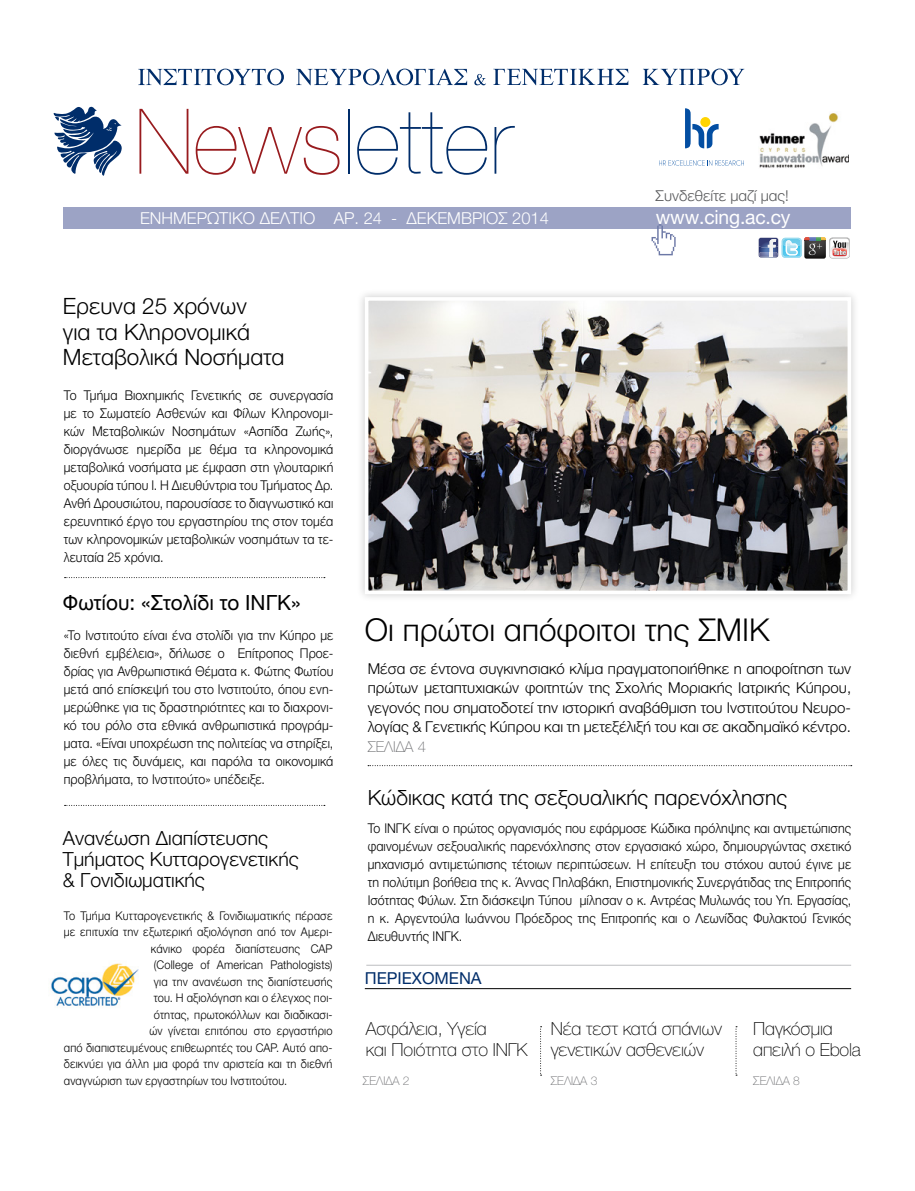
<style>
.page{position:relative;width:915px;height:1191px;background:#fff}
.page>*{position:absolute;margin:0;border:0;box-sizing:border-box;transform-origin:0 0}
.t1{font:100 90.75px "Ntitweights 01 Ultra";color:#002d6a}
.t2{font:300 31.5px "Ntitweights 03";color:#000}
.t3{font:300 22.5px "Ntitweights 03";color:#000}
.t4{font:300 21px "Ntitweights 03";color:#000}
.t5{font:21px "Ntitweights 04 Roman";color:#000}
.t6{font:300 19.5px/21px "Ntitweights 03";color:#000}
.t7{font:19.5px "Ntitweights 04 Roman";letter-spacing:-.01em;color:#fff}
.t8{font:100 18px/21px "Ntitweights 02";letter-spacing:-.01em;color:#000}
.t9{font:300 16.5px "Ntitweights 03";color:#fff}
.t10{font:16.5px "Ntitweights 04 Roman";color:#002d6a}
.t11{font:300 15px/19.5px "Ntitweights 03";color:#000;text-align:justify}
.t12{font:300 15px "Ntitweights 03";color:#58595b}
.t13{font:300 13.5px/18px "Ntitweights 03";letter-spacing:.01em;color:#000;text-align:justify;scale:.92 1}
.t14{font:300 12px "Ntitweights 03";letter-spacing:.015em;color:#000;scale:.92 1}
.t15{font:100 12px "Ntitweights 02";color:#6d6e71}
.s1{color:#981b1e}
.s2{font-family:"Ntitweights 02";font-weight:100;color:#6d6e71}
</style>
<div class="page">
<div style="left:64px;top:207px;width:786px;height:22px;background:#9ca3c5"></div>
<svg style="left:53px;top:106px;width:69px;height:70px"></svg>
<img style="left:759px;top:113px;width:89px;height:55px">
<svg style="left:659px;top:160px;width:84px;height:6px"></svg>
<svg style="left:685px;top:108px;width:33px;height:40px"></svg>
<svg style="left:138px;top:69px;width:146px;height:16px"></svg>
<svg style="left:296px;top:69px;width:171px;height:16px"></svg>
<svg style="left:474px;top:74px;width:12px;height:11px"></svg>
<svg style="left:493px;top:69px;width:135px;height:16px"></svg>
<svg style="left:642px;top:69px;width:102px;height:16px"></svg>
<svg style="left:651px;top:224px;width:24px;height:31px"></svg>
<svg style="left:65px;top:577px;width:260px;height:1px"></svg>
<svg style="left:540px;top:1026px;width:1px;height:49px"></svg>
<svg style="left:735px;top:1026px;width:1px;height:49px"></svg>
<svg style="left:65px;top:805px;width:260px;height:1px"></svg>
<svg style="left:368px;top:765px;width:483px;height:1px"></svg>
<hr style="left:364px;top:988px;width:486px;height:1px;background:#000">
<hr style="left:366px;top:965px;width:484px;height:1px;background:#bcbec0">
<div style="left:356px;top:288px;width:503px;height:315px;background:#000;opacity:.2"></div>
<img style="left:369px;top:302px;width:476px;height:287px">
<div style="left:364px;top:297px;width:486px;height:297px;border:4px solid #fff"></div>
<img style="left:51px;top:963px;width:88px;height:43px">
<img style="left:805px;top:258px;width:20px;height:1px">
<svg style="left:758px;top:237px;width:91px;height:21px"></svg>
<p class="t1" style="left:134px;top:91px;width:380px"><span class="s1">News</span>letter</p>
<p class="t9" style="left:140px;top:209px;width:410px">ENHMΕΡΩΤΙΚΟ ΔΕΛΤΙΟ ΑΡ. 24 - ΔΕΚΕΜΒΡΙΟΣ 2014</p>
<p class="t3" style="left:63px;top:293px;width:185px">Eρευνα 25 χρόνων</p>
<p class="t3" style="left:63px;top:319px;width:188px">για τα Κληρονομικά</p>
<p class="t3" style="left:63px;top:344px;width:223px">Μεταβολικά Νοσήματα</p>
<p class="t13" style="left:64px;top:386px;width:294px">Το Τμήμα Βιοχημικής Γενετικής σε συνεργασία με το Σωματείο Ασθενών και Φίλων Κληρονομι&shy;κών Μεταβολικών Νοσημάτων «Ασπίδα Ζωής», διοργάνωσε ημερίδα με θέμα τα κληρονομικά μεταβολικά νοσήματα με έμφαση στη γλουταρική οξυουρία τύπου Ι. Η Διευθύντρια του Τμήματος Δρ.<br>Ανθή Δρουσιώτου, παρουσίασε το διαγνωστικό και ερευνητικό έργο του εργαστηρίου της στον τομέα των κληρονομικών μεταβολικών νοσημάτων τα τε&shy;λευταία 25 χρόνια.</p>
<p class="t5" style="left:63px;top:591px;width:239px">Φωτίου: «Στολίδι το ΙΝΓΚ»</p>
<p class="t12" style="left:655px;top:187px;width:134px">Συνδεθείτε μαζί μας!</p>
<p class="t7" style="left:655px;top:206px;width:136px">www.cing.ac.cy</p>
<p class="t13" style="left:64px;top:626px;width:294px">«Το Ινστιτούτο είναι ένα στολίδι για την Κύπρο με διεθνή εμβέλεια», δήλωσε ο Επίτροπος Προε&shy;δρίας για Ανθρωπιστικά Θέματα κ. Φώτης Φωτίου μετά από επίσκεψή του στο Ινστιτούτο, όπου ενη&shy;μερώθηκε για τις δραστηριότητες και το διαχρονι&shy;κό του ρόλο στα εθνικά ανθρωπιστικά προγράμ&shy;ματα. «Είναι υποχρέωση της πολιτείας να στηρίξει, με όλες τις δυνάμεις, και παρόλα τα οικονομικά προβλήματα, το Ινστιτούτο» υπέδειξε.</p>
<p class="t6" style="left:63px;top:827px;width:237px">Ανανέωση Διαπίστευσης<br>Τμήματος Κυτταρογενετικής &amp; Γονιδιωματικής</p>
<p class="t14" style="left:64px;top:909px;width:293px">Το Τμήμα Κυτταρογενετικής &amp; Γονιδιωματικής πέρασε</p>
<p class="t14" style="left:64px;top:925px;width:293px">με επιτυχία την εξωτερική αξιολόγηση από τον Αμερι-</p>
<p class="t14" style="left:151px;top:942px;width:199px">κάνικο φορέα διαπίστευσης CAP</p>
<p class="t14" style="left:154px;top:958px;width:196px">(College of American Pathologists)</p>
<p class="t14" style="left:154px;top:975px;width:196px">για την ανανέωση της διαπίστευσής</p>
<p class="t14" style="left:154px;top:991px;width:196px">του. Η αξιολόγηση και ο έλεγχος ποι-</p>
<p class="t14" style="left:154px;top:1008px;width:196px">ότητας, πρωτοκόλλων και διαδικασι-</p>
<p class="t14" style="left:149px;top:1024px;width:200px">ών γίνεται επιτόπου στο εργαστήριο</p>
<p class="t14" style="left:64px;top:1041px;width:293px">από διαπιστευμένους επιθεωρητές του CAP. Αυτό απο-</p>
<p class="t14" style="left:64px;top:1057px;width:293px">δεικνύει για άλλη μια φορά την αριστεία και τη διεθνή</p>
<p class="t14" style="left:64px;top:1074px;width:244px">αναγνώριση των εργαστηρίων του Ινστιτούτου.</p>
<p class="t2" style="left:364px;top:612px;width:406px">Οι πρώτοι απόφοιτοι της ΣΜΙΚ</p>
<p class="t11" style="left:367px;top:658px;width:485px">Μέσα σε έντονα συγκινησιακό κλίμα πραγματοποιήθηκε η αποφοίτηση των πρώτων μεταπτυχιακών φοιτητών της Σχολής Μοριακής Ιατρικής Κύπρου, γεγονός που σηματοδοτεί την ιστορική αναβάθμιση του Ινστιτούτου Νευρο&shy;λογίας &amp; Γενετικής Κύπρου και τη μετεξέλιξή του και σε ακαδημαϊκό κέντρο.<br><span class="s2">ΣΕΛΙΔΑ 4</span></p>
<p class="t4" style="left:367px;top:786px;width:421px">Κώδικας κατά της σεξουαλικής παρενόχλησης</p>
<p class="t13" style="left:367px;top:819px;width:527px">Το ΙΝΓΚ είναι ο πρώτος οργανισμός που εφάρμοσε Κώδικα πρόληψης και αντιμετώπισης φαινομένων σεξουαλικής παρενόχλησης στον εργασιακό χώρο, δημιουργώντας σχετικό μηχανισμό αντιμετώπισης τέτοιων περιπτώσεων. Η επίτευξη του στόχου αυτού έγινε με τη πολύτιμη βοήθεια της κ. Άννας Πηλαβάκη, Επιστημονικής Συνεργάτιδας της Επιτροπής Ισότητας Φύλων. Στη διάσκεψη Tύπου μίλησαν ο κ. Αντρέας Μυλωνάς του Υπ. Εργασίας, η κ. Αργεντούλα Ιωάννου Πρόεδρος της Επιτροπής και ο Λεωνίδας Φυλακτού Γενικός Διευθυντής ΙΝΓΚ.</p>
<p class="t10" style="left:364px;top:968px;width:118px">ΠΕΡΙΕΧΟΜΕΝΑ</p>
<p class="t8" style="left:366px;top:1018px;width:122px">Ασφάλεια, Υγεία</p>
<p class="t8" style="left:366px;top:1039px;width:163px">και Ποιότητα στο ΙΝΓΚ</p>
<p class="t8" style="left:550px;top:1018px;width:173px">Νέα τεστ κατά σπάνιων γενετικών ασθενειών</p>
<p class="t8" style="left:753px;top:1018px;width:81px">Παγκόσμια</p>
<p class="t8" style="left:753px;top:1039px;width:109px">απειλή ο Ebola</p>
<p class="t15" style="left:363px;top:1074px;width:48px">ΣΕΛΙΔΑ 2</p>
<p class="t15" style="left:550px;top:1074px;width:48px">ΣΕΛΙΔΑ 3</p>
<p class="t15" style="left:753px;top:1074px;width:48px">ΣΕΛΙΔΑ 8</p>
</div>
